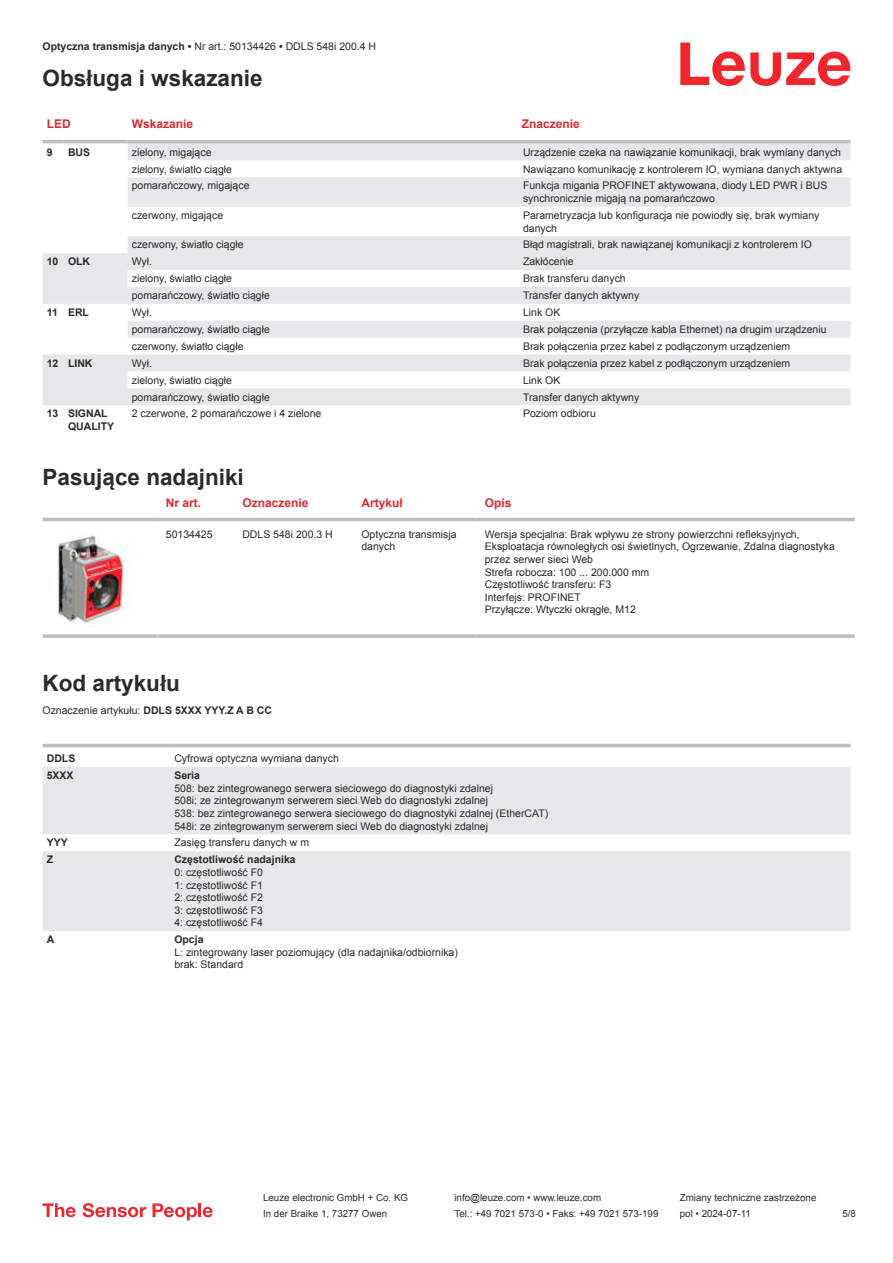
<style>
.page{position:relative;width:893px;height:1263px;background:#fff}
.page>*{position:absolute;margin:0;border:0;box-sizing:border-box;transform-origin:0 0}
.t1{font:700 22.5px "Arial";color:#2b292a}
.t2{font:700 12px "Arial";color:#db2a30}
.t3{font:10.5px/12.6px "Arial";color:#2b292a}
.t4{font:700 10.5px/12.6px "Arial";color:#2b292a}
.t5{font:9.75px "Arial";color:#2b292a}
.s1{font-weight:700}
</style>
<div class="page">
<svg style="left:680px;top:43px;width:170px;height:43px"></svg>
<svg style="left:43px;top:143px;width:807px;height:262px;fill:#e6e7e9"></svg>
<hr style="left:43px;top:140px;width:21px;height:3px;background:#bdbfc1">
<hr style="left:64px;top:140px;width:64px;height:3px;background:#bdbfc1">
<hr style="left:128px;top:140px;width:391px;height:3px;background:#bdbfc1">
<hr style="left:519px;top:140px;width:331px;height:3px;background:#bdbfc1">
<div style="left:43px;top:517px;width:812px;height:5px;background:#eceded"></div>
<hr style="left:43px;top:518px;width:114px;height:3px;background:#bdbfc1">
<hr style="left:157px;top:518px;width:77px;height:3px;background:#bdbfc1">
<hr style="left:234px;top:518px;width:119px;height:3px;background:#bdbfc1">
<hr style="left:353px;top:518px;width:123px;height:3px;background:#bdbfc1">
<hr style="left:476px;top:518px;width:379px;height:3px;background:#bdbfc1">
<svg style="left:43px;top:634px;width:114px;height:4px"></svg>
<svg style="left:157px;top:634px;width:77px;height:4px"></svg>
<svg style="left:234px;top:634px;width:119px;height:4px"></svg>
<svg style="left:353px;top:634px;width:123px;height:4px"></svg>
<svg style="left:476px;top:634px;width:379px;height:4px;background:#c3c5c7"></svg>
<img style="left:57px;top:535px;width:75px;height:92px">
<div style="left:43px;top:743px;width:807px;height:5px;background:#ebeced"></div>
<svg style="left:43px;top:767px;width:807px;height:164px;background:#e8e9eb"></svg>
<hr style="left:43px;top:744px;width:127px;height:3px;background:#bdbfc1">
<hr style="left:170px;top:744px;width:680px;height:3px;background:#bdbfc1">
<svg style="left:43px;top:1203px;width:33px;height:14px"></svg>
<svg style="left:83px;top:1203px;width:63px;height:14px"></svg>
<svg style="left:153px;top:1203px;width:44px;height:17px"></svg>
<hr style="left:198px;top:1203px;width:3px;height:14px;background:#ed272d">
<svg style="left:203px;top:1207px;width:10px;height:10px"></svg>
<p class="t3" style="left:43px;top:41px;width:335px"><span class="s1">Optyczna transmisja danych •</span> Nr art.: 50134426 <span class="s1">•</span> DDLS 548i 200.4 H</p>
<h1 class="t1" style="left:43px;top:63px;width:222px">Obsługa i wskazanie</h1>
<p class="t2" style="left:47px;top:115px;width:25px">LED</p>
<p class="t2" style="left:132px;top:115px;width:63px">Wskazanie</p>
<p class="t2" style="left:522px;top:119px;width:60px">Znaczenie</p>
<p class="t4" style="left:47px;top:146px;width:7px">9</p>
<p class="t4" style="left:68px;top:146px;width:24px">BUS</p>
<p class="t3" style="left:132px;top:146px;width:81px">zielony, migające</p>
<p class="t3" style="left:523px;top:146px;width:320px">Urządzenie czeka na nawiązanie komunikacji, brak wymiany danych</p>
<p class="t3" style="left:132px;top:162px;width:102px">zielony, światło ciągłe</p>
<p class="t3" style="left:523px;top:162px;width:321px">Nawiązano komunikację z kontrolerem IO, wymiana danych aktywna</p>
<p class="t3" style="left:132px;top:179px;width:119px">pomarańczowy, migające</p>
<p class="t3" style="left:523px;top:179px;width:306px">Funkcja migania PROFINET aktywowana, diody LED PWR i BUS synchronicznie migają na pomarańczowo</p>
<p class="t3" style="left:132px;top:209px;width:93px">czerwony, migające</p>
<p class="t3" style="left:523px;top:209px;width:298px">Parametryzacja lub konfiguracja nie powiodły się, brak wymiany danych</p>
<p class="t3" style="left:132px;top:238px;width:113px">czerwony, światło ciągłe</p>
<p class="t3" style="left:523px;top:238px;width:290px">Błąd magistrali, brak nawiązanej komunikacji z kontrolerem IO</p>
<p class="t4" style="left:47px;top:255px;width:45px">10 OLK</p>
<p class="t3" style="left:132px;top:255px;width:22px">Wył.</p>
<p class="t3" style="left:523px;top:255px;width:52px">Zakłócenie</p>
<p class="t3" style="left:132px;top:272px;width:102px">zielony, światło ciągłe</p>
<p class="t3" style="left:523px;top:272px;width:104px">Brak transferu danych</p>
<p class="t3" style="left:132px;top:289px;width:140px">pomarańczowy, światło ciągłe</p>
<p class="t3" style="left:523px;top:289px;width:118px">Transfer danych aktywny</p>
<p class="t4" style="left:47px;top:306px;width:44px">11 ERL</p>
<p class="t3" style="left:132px;top:306px;width:22px">Wył.</p>
<p class="t3" style="left:523px;top:307px;width:39px">Link OK</p>
<p class="t3" style="left:132px;top:323px;width:140px">pomarańczowy, światło ciągłe</p>
<p class="t3" style="left:523px;top:323px;width:305px">Brak połączenia (przyłącze kabla Ethernet) na drugim urządzeniu</p>
<p class="t3" style="left:132px;top:340px;width:113px">czerwony, światło ciągłe</p>
<p class="t3" style="left:523px;top:340px;width:269px">Brak połączenia przez kabel z podłączonym urządzeniem</p>
<p class="t4" style="left:47px;top:357px;width:47px">12 LINK</p>
<p class="t3" style="left:132px;top:357px;width:22px">Wył.</p>
<p class="t3" style="left:523px;top:357px;width:269px">Brak połączenia przez kabel z podłączonym urządzeniem</p>
<p class="t3" style="left:132px;top:374px;width:102px">zielony, światło ciągłe</p>
<p class="t3" style="left:523px;top:375px;width:39px">Link OK</p>
<p class="t3" style="left:132px;top:390px;width:140px">pomarańczowy, światło ciągłe</p>
<p class="t3" style="left:523px;top:390px;width:118px">Transfer danych aktywny</p>
<p class="t4" style="left:68px;top:408px;width:48px;text-indent:-21px">13 SIGNAL<br>QUALITY</p>
<p class="t3" style="left:132px;top:407px;width:191px">2 czerwone, 2 pomarańczowe i 4 zielone</p>
<p class="t3" style="left:523px;top:407px;width:74px">Poziom odbioru</p>
<h1 class="t1" style="left:43px;top:461px;width:203px">Pasujące nadajniki</h1>
<p class="t2" style="left:166px;top:498px;width:37px">Nr art.</p>
<p class="t2" style="left:242px;top:498px;width:68px">Oznaczenie</p>
<p class="t2" style="left:361px;top:494px;width:43px">Artykuł</p>
<p class="t2" style="left:485px;top:498px;width:28px">Opis</p>
<p class="t3" style="left:166px;top:529px;width:48px">50134425</p>
<p class="t3" style="left:242px;top:529px;width:92px">DDLS 548i 200.3 H</p>
<p class="t3" style="left:361px;top:529px;width:97px">Optyczna transmisja danych</p>
<p class="t3" style="left:485px;top:528px;width:352px">Wersja specjalna: Brak wpływu ze strony powierzchni refleksyjnych, Eksploatacja równoległych osi świetlnych, Ogrzewanie, Zdalna diagnostyka przez serwer sieci Web<br>Strefa robocza: 100 ... 200.000 mm<br>Częstotliwość transferu: F3<br>Interfejs: PROFINET<br>Przyłącze: Wtyczki okrągłe, M12</p>
<h1 class="t1" style="left:43px;top:667px;width:139px">Kod artykułu</h1>
<p class="t3" style="left:43px;top:703px;width:231px">Oznaczenie artykułu: <span class="s1">DDLS 5XXX YYY.Z A B CC</span></p>
<p class="t4" style="left:47px;top:753px;width:30px">DDLS</p>
<p class="t3" style="left:174px;top:752px;width:166px">Cyfrowa optyczna wymiana danych</p>
<p class="t4" style="left:47px;top:769px;width:28px">5XXX</p>
<p class="t4" style="left:174px;top:770px;width:27px">Seria</p>
<p class="t3" style="left:174px;top:782px;width:375px">508: bez zintegrowanego serwera sieciowego do diagnostyki zdalnej<br>508i: ze zintegrowanym serwerem sieci Web do diagnostyki zdalnej<br>538: bez zintegrowanego serwera sieciowego do diagnostyki zdalnej (EtherCAT)<br>548i: ze zintegrowanym serwerem sieci Web do diagnostyki zdalnej</p>
<p class="t4" style="left:47px;top:836px;width:23px">YYY</p>
<p class="t3" style="left:174px;top:836px;width:136px">Zasięg transferu danych w m</p>
<p class="t4" style="left:47px;top:854px;width:8px">Z</p>
<p class="t4" style="left:174px;top:853px;width:123px">Częstotliwość nadajnika</p>
<p class="t3" style="left:174px;top:866px;width:90px;text-align:justify">0: częstotliwość F0<br>1: częstotliwość F1<br>2: częstotliwość F2<br>3: częstotliwość F3<br>4: częstotliwość F4</p>
<p class="t4" style="left:47px;top:933px;width:9px">A</p>
<p class="t4" style="left:174px;top:934px;width:31px">Opcja</p>
<p class="t3" style="left:174px;top:946px;width:285px">L: zintegrowany laser poziomujący (dla nadajnika/odbiornika) brak: Standard</p>
<p class="t5" style="left:263px;top:1191px;width:146px">Leuze electronic GmbH + Co. KG</p>
<p class="t5" style="left:454px;top:1191px;width:148px">info@leuze.com • www.leuze.com</p>
<p class="t5" style="left:680px;top:1191px;width:138px">Zmiany techniczne zastrzeżone</p>
<p class="t5" style="left:263px;top:1207px;width:126px">In der Braike 1, 73277 Owen</p>
<p class="t5" style="left:454px;top:1207px;width:205px">Tel.: +49 7021 573-0 • Faks: +49 7021 573-199</p>
<p class="t5" style="left:680px;top:1207px;width:72px">pol • 2024-07-11</p>
<p class="t5" style="left:842px;top:1210px;width:15px">5 /8</p>
</div>
